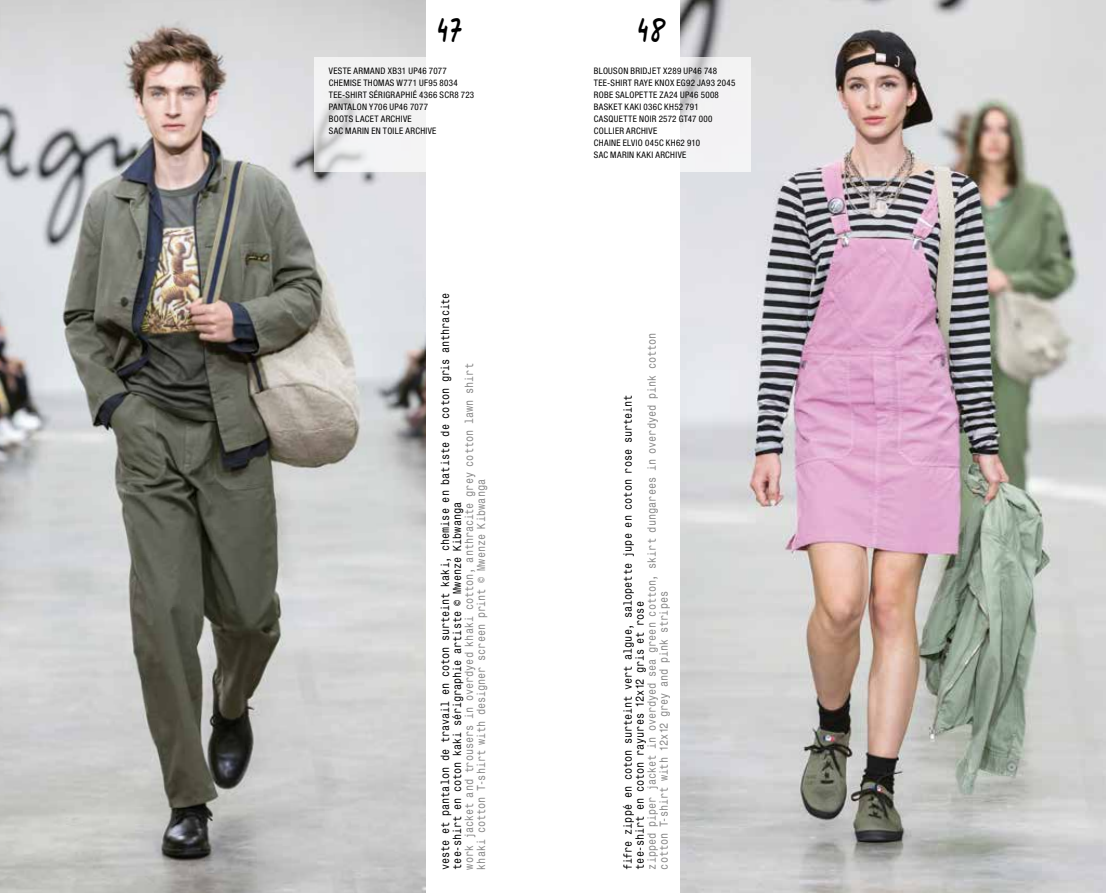
<style>
.page{position:relative;width:1106px;height:893px;background:#fff}
.page>*{position:absolute;margin:0;border:0;box-sizing:border-box;transform-origin:0 0}
.t1{font:30px "Agnesb";color:#000;scale:.79 1}
.t2{font:10.5px/12px "Monospace Typewriter";letter-spacing:-.005em;color:#878787}
.t3{font:10.5px/12px "Monospace Typewriter";letter-spacing:-.005em;color:#000}
.t4{font:condensed 9px/12px "Helvetica Neue LT Std";letter-spacing:.035em;color:#000}
</style>
<div class="page">
<img style="left:0;top:0;width:425px;height:893px">
<img style="left:680px;top:0;width:426px;height:893px">
<svg style="left:315px;top:57px;width:435px;height:115px"></svg>
<h1 class="t1" style="left:438px;top:7px;width:33px">47</h1>
<h1 class="t1" style="left:638px;top:7px;width:39px">48</h1>
<p class="t4" style="left:329px;top:65px;width:147px">VESTE ARMAND XB31 UP46 7077<br>CHEMISE THOMAS W771 UF95 8034<br>TEE-SHIRT SÉRIGRAPHIÉ 4366 SCR8 723<br>PANTALON Y706 UP46 7077<br>BOOTS LACET ARCHIVE<br>SAC MARIN EN TOILE ARCHIVE</p>
<p class="t4" style="left:594px;top:65px;width:143px">BLOUSON BRIDJET X289 UP46 748<br>TEE-SHIRT RAYE KNOX EG92 JA93 2045<br>ROBE SALOPETTE ZA24 UP46 5008<br>BASKET KAKI 036C KH52 791<br>CASQUETTE NOIR 2572 GT47 000<br>COLLIER ARCHIVE<br>CHAINE ELVIO 045C KH62 910<br>SAC MARIN KAKI ARCHIVE</p>
<p class="t3" style="left:439px;top:870px;width:578px;rotate:-90deg">veste et pantalon de travail en coton surteint kaki, chemise en batiste de coton gris anthracite tee-shirt en coton kaki sérigraphie artiste © Mwenze Kibwanga</p>
<p class="t2" style="left:463px;top:870px;width:508px;rotate:-90deg">work jacket and trousers in overdyed khaki cotton, anthracite grey cotton lawn shirt khaki cotton T-shirt with designer screen print © Mwenze Kibwanga</p>
<p class="t2" style="left:645px;top:870px;width:539px;rotate:-90deg">zipped piper jacket in overdyed sea green cotton, skirt dungarees in overdyed pink cotton cotton T-shirt with 12x12 grey and pink stripes</p>
<p class="t3" style="left:621px;top:870px;width:476px;rotate:-90deg">fifre zippé en coton surteint vert algue, salopette jupe en coton rose surteint tee-shirt en coton rayures 12x12 gris et rose</p>
</div>
